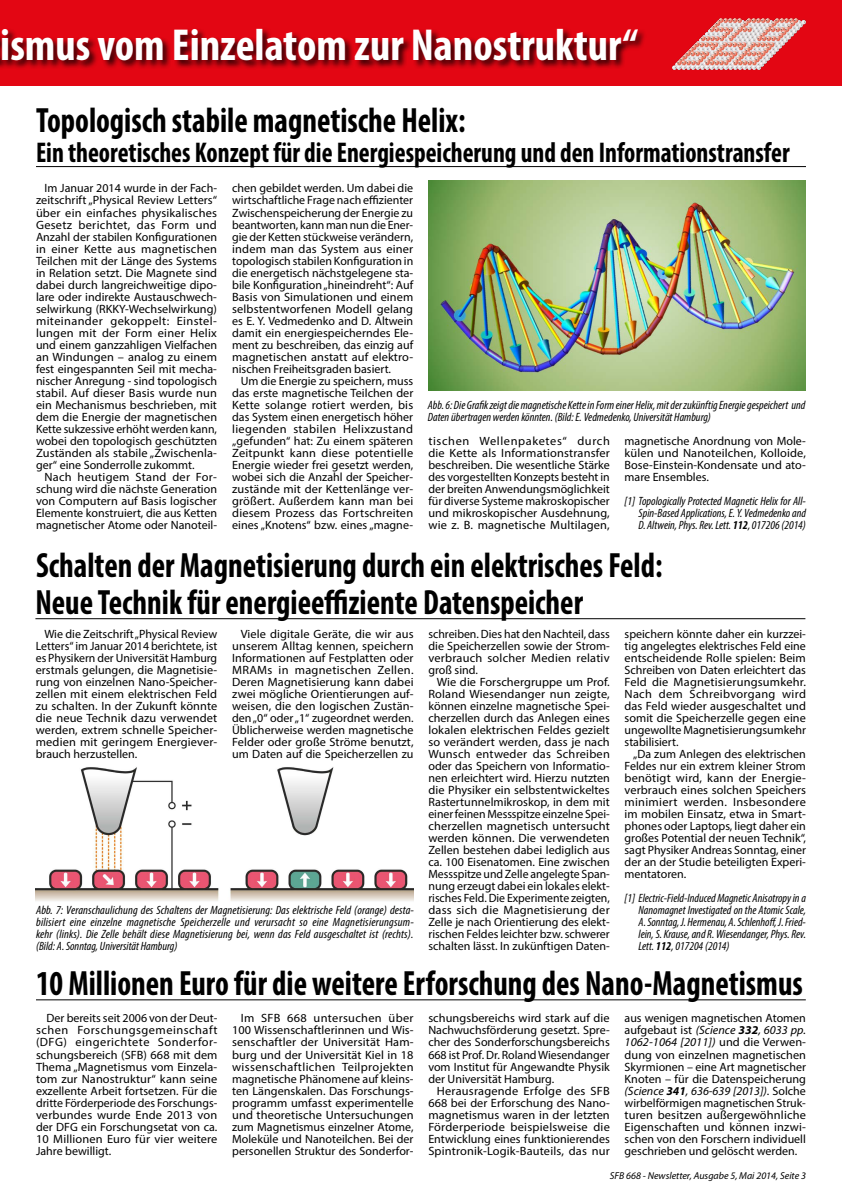
<style>
.page{position:relative;width:842px;height:1191px;background:#fff}
.page>*{position:absolute;margin:0;border:0;box-sizing:border-box;transform-origin:0 0}
.t1{font:700 condensed 45px "Myriad Pro";color:#fff}
.t2{font:700 condensed 35.2px "Myriad Pro";color:#000;scale:.91 1}
.t3{font:700 condensed 28.6px "Myriad Pro";color:#000;scale:.91 1}
.t4{font:12px/12px "Myriad Pro";color:#000;text-align:justify}
.t5{font:italic condensed 12px/12px "Myriad Pro";color:#000;text-align:justify}
.t6{font:italic 10px "Myriad Pro";color:#000}
.s1{font-weight:700}
.s2{font-style:italic}
.s3{font-weight:700;font-style:italic}
</style>
<div class="page">
<div style="left:0;top:0;width:842px;height:86px;background:#e30613"></div>
<img style="left:672px;top:18px;width:134px;height:51px">
<div style="left:0;top:27px;width:647px;height:52px;background:#000;opacity:.75"></div>
<img style="left:428px;top:180px;width:378px;height:210px">
<hr style="left:35px;top:618px;width:770px;height:1px;background:#000">
<img style="left:36px;top:767px;width:378px;height:134px">
<hr style="left:36px;top:166px;width:770px;height:1px;background:#000">
<hr style="left:36px;top:999px;width:770px;height:1px;background:#000">
<h1 class="t1" style="left:0;top:17px;width:639px">ismus vom Einzelatom zur Nanostruktur“</h1>
<h2 class="t2" style="left:36px;top:98px;width:474px">Topologisch stabile magnetische Helix:</h2>
<h3 class="t3" style="left:36px;top:134px;width:830px">Ein theoretisches Konzept für die Energiespeicherung und den Informationstransfer</h3>
<p class="t4" style="left:36px;top:182px;width:183px;text-indent:9px">Im Januar 2014 wurde in der Fach&shy;zeitschrift „Physical Review Letters“ über ein einfaches physikalisches Gesetz berichtet, das Form und Anzahl der stabilen Konfigurationen in einer Kette aus magnetischen Teilchen mit der Länge des Systems in Relation setzt. Die Magnete sind dabei durch langreichweitige dipo&shy;lare oder indirekte Austauschwech&shy;selwirkung (RKKY-Wechselwirkung) miteinander gekoppelt: Einstel&shy;lungen mit der Form einer Helix und einem ganzzahligen Vielfachen an Windungen – analog zu einem fest eingespannten Seil mit mecha&shy;nischer Anregung - sind topologisch stabil. Auf dieser Basis wurde nun ein Mechanismus beschrieben, mit dem die Energie der magnetischen Kette sukzessive erhöht werden kann, wobei den topologisch geschützten Zuständen als stabile „Zwischenla&shy;ger“ eine Sonderrolle zukommt.</p>
<p class="t4" style="left:36px;top:471px;width:183px;text-indent:9px">Nach heutigem Stand der For&shy;schung wird die nächste Generation von Computern auf Basis logischer Elemente konstruiert, die aus Ketten magnetischer Atome oder Nanoteil-</p>
<p class="t4" style="left:232px;top:182px;width:183px">chen gebildet werden. Um dabei die wirtschaftliche Frage nach effizienter Zwischenspeicherung der Energie zu beantworten, kann man nun die Ener&shy;gie der Ketten stückweise verändern, indem man das System aus einer topologisch stabilen Konfiguration in die energetisch nächstgelegene sta&shy;bile Konfiguration „hineindreht“: Auf Basis von Simulationen und einem selbstentworfenen Modell gelang es E. Y. Vedmedenko and D. Altwein damit ein energiespeicherndes Ele&shy;ment zu beschreiben, das einzig auf magnetischen anstatt auf elektro&shy;nischen Freiheitsgraden basiert.</p>
<p class="t4" style="left:232px;top:375px;width:183px;text-indent:9px">Um die Energie zu speichern, muss das erste magnetische Teilchen der Kette solange rotiert werden, bis das System einen energetisch höher liegenden stabilen Helixzustand „gefunden“ hat: Zu einem späteren Zeitpunkt kann diese potentielle Energie wieder frei gesetzt werden, wobei sich die Anzahl der Speicher&shy;zustände mit der Kettenlänge ver&shy;größert. Außerdem kann man bei diesem Prozess das Fortschreiten eines „Knotens“ bzw. eines „magne-</p>
<p class="t5" style="left:428px;top:399px;width:379px">Abb. 6: Die Grafik zeigt die magnetische Kette in Form einer Helix, mit der zukünftig Energie gespeichert und<br>Daten übertragen werden könnten. (Bild: E. Vedmedenko, Universität Hamburg)</p>
<p class="t4" style="left:428px;top:435px;width:183px">tischen Wellenpaketes“ durch die Kette als Informationstransfer beschreiben. Die wesentliche Stärke des vorgestellten Konzepts besteht in der breiten Anwendungsmöglichkeit für diverse Systeme makroskopischer und mikroskopischer Ausdehnung, wie z. B. magnetische Multilagen,</p>
<p class="t4" style="left:625px;top:435px;width:183px">magnetische Anordnung von Mole&shy;külen und Nanoteilchen, Kolloide, Bose-Einstein-Kondensate und ato&shy;mare Ensembles.</p>
<p class="t5" style="left:639px;top:495px;width:169px;text-indent:-14px">[1] Topologically Protected Magnetic Helix for All-Spin-Based Applications, E.Y. Vedmedenko and D. Altwein, Phys. Rev. Lett. <span class="s1">112</span>, 017206 (2014)</p>
<h2 class="t2" style="left:36px;top:543px;width:690px">Schalten der Magnetisierung durch ein elektrisches Feld:</h2>
<h2 class="t2" style="left:35px;top:580px;width:603px">Neue Technik für energieeffiziente Datenspeicher</h2>
<p class="t4" style="left:36px;top:627px;width:183px;text-indent:9px">Wie die Zeitschrift „Physical Review Letters“ im Januar 2014 berichtete, ist es Physikern der Universität Hamburg erstmals gelungen, die Magnetisie&shy;rung von einzelnen Nano-Speicher&shy;zellen mit einem elektrischen Feld zu schalten. In der Zukunft könnte die neue Technik dazu verwendet werden, extrem schnelle Speicher&shy;medien mit geringem Energiever&shy;brauch herzustellen.</p>
<p class="t4" style="left:625px;top:627px;width:183px">speichern könnte daher ein kurzzei&shy;tig angelegtes elektrisches Feld eine entscheidende Rolle spielen: Beim Schreiben von Daten erleichtert das Feld die Magnetisierungsumkehr.<br>Nach dem Schreibvorgang wird das Feld wieder ausgeschaltet und somit die Speicherzelle gegen eine ungewollte Magnetisierungsumkehr stabilisiert.</p>
<p class="t4" style="left:232px;top:627px;width:183px;text-indent:9px">Viele digitale Geräte, die wir aus unserem Alltag kennen, speichern Informationen auf Festplatten oder MRAMs in magnetischen Zellen.<br>Deren Magnetisierung kann dabei zwei mögliche Orientierungen auf&shy;weisen, die den logischen Zustän&shy;den „0“ oder „1“ zugeordnet werden.<br>Üblicherweise werden magnetische Felder oder große Ströme benutzt, um Daten auf die Speicherzellen zu</p>
<p class="t4" style="left:428px;top:627px;width:183px">schreiben. Dies hat den Nachteil, dass die Speicherzellen sowie der Strom&shy;verbrauch solcher Medien relativ groß sind.</p>
<p class="t4" style="left:428px;top:675px;width:183px;text-indent:9px">Wie die Forschergruppe um Prof.<br>Roland Wiesendanger nun zeigte, können einzelne magnetische Spei&shy;cherzellen durch das Anlegen eines lokalen elektrischen Feldes gezielt so verändert werden, dass je nach Wunsch entweder das Schreiben oder das Speichern von Informatio&shy;nen erleichtert wird. Hierzu nutzten die Physiker ein selbstentwickeltes Rastertunnelmikroskop, in dem mit einer feinen Messspitze einzelne Spei&shy;cherzellen magnetisch untersucht werden können. Die verwendeten Zellen bestehen dabei lediglich aus ca. 100 Eisenatomen. Eine zwischen Messspitze und Zelle angelegte Span&shy;nung erzeugt dabei ein lokales elekt&shy;risches Feld. Die Experimente zeigten, dass sich die Magnetisierung der Zelle je nach Orientierung des elekt&shy;rischen Feldes leichter bzw. schwerer schalten lässt. In zukünftigen Daten-</p>
<p class="t4" style="left:625px;top:747px;width:183px;text-indent:9px">„Da zum Anlegen des elektrischen Feldes nur ein extrem kleiner Strom benötigt wird, kann der Energie&shy;verbrauch eines solchen Speichers minimiert werden. Insbesondere im mobilen Einsatz, etwa in Smart&shy;phones oder Laptops, liegt daher ein großes Potential der neuen Technik“, sagt Physiker Andreas Sonntag, einer der an der Studie beteiligten Experi&shy;mentatoren.</p>
<p class="t5" style="left:639px;top:892px;width:169px;text-indent:-14px">[1] Electric-Field-Induced Magnetic Anisotropy in a Nanomagnet Investigated on the Atomic Scale, A. Sonntag, J. Hermenau, A. Schlenhoff, J. Fried&shy;lein, S. Krause, and R. Wiesendanger, Phys. Rev.<br>Lett. <span class="s1">112</span>, 017204 (2014)</p>
<p class="t5" style="left:36px;top:904px;width:379px">Abb. 7: Veranschaulichung des Schaltens der Magnetisierung: Das elektrische Feld (orange) desta&shy;bilisiert eine einzelne magnetische Speicherzelle und verursacht so eine Magnetisierungsum&shy;kehr (links). Die Zelle behält diese Magnetisierung bei, wenn das Feld ausgeschaltet ist (rechts). (Bild: A. Sonntag, Universität Hamburg)</p>
<h2 class="t2" style="left:36px;top:961px;width:844px">10 Millionen Euro für die weitere Erforschung des Nano-Magnetismus</h2>
<p class="t4" style="left:36px;top:1012px;width:183px;text-indent:11px">Der bereits seit 2006 von der Deut&shy;schen Forschungsgemeinschaft (DFG) eingerichtete Sonderfor&shy;schungsbereich (SFB) 668 mit dem Thema „Magnetismus vom Einzela&shy;tom zur Nanostruktur“ kann seine exzellente Arbeit fortsetzen. Für die dritte Förderperiode des Forschungs&shy;verbundes wurde Ende 2013 von der DFG ein Forschungsetat von ca.<br>10 Millionen Euro für vier weitere Jahre bewilligt.</p>
<p class="t4" style="left:232px;top:1012px;width:183px;text-indent:9px">Im SFB 668 untersuchen über 100 Wissenschaftlerinnen und Wis&shy;senschaftler der Universität Ham&shy;burg und der Universität Kiel in 18 wissenschaftlichen Teilprojekten magnetische Phänomene auf kleins&shy;ten Längenskalen. Das Forschungs&shy;programm umfasst experimentelle und theoretische Untersuchungen zum Magnetismus einzelner Atome, Moleküle und Nanoteilchen. Bei der personellen Struktur des Sonderfor-</p>
<p class="t4" style="left:428px;top:1012px;width:183px">schungsbereichs wird stark auf die Nachwuchsförderung gesetzt. Spre&shy;cher des Sonderforschungsbereichs 668 ist Prof. Dr. Roland Wiesendanger vom Institut für Angewandte Physik der Universität Hamburg.</p>
<p class="t4" style="left:625px;top:1012px;width:183px">aus wenigen magnetischen Atomen aufgebaut ist <span class="s2">(Science</span> <span class="s3">332</span><span class="s2">, 6033 pp.<br>1062-1064 [2011])</span> und die Verwen&shy;dung von einzelnen magnetischen Skyrmionen – eine Art magnetischer Knoten – für die Datenspeicherung <span class="s2">(Science</span> <span class="s3">341</span><span class="s2">, 636-639 [2013])</span>. Solche wirbelförmigen magnetischen Struk&shy;turen besitzen außergewöhnliche Eigenschaften und können inzwi&shy;schen von den Forschern individuell geschrieben und gelöscht werden.</p>
<p class="t4" style="left:428px;top:1084px;width:183px;text-indent:9px">Herausragende Erfolge des SFB 668 bei der Erforschung des Nano&shy;magnetismus waren in der letzten Förderperiode beispielsweise die Entwicklung eines funktionierendes Spintronik-Logik-Bauteils, das nur</p>
<p class="t6" style="left:610px;top:1169px;width:198px">SFB 668 - Newsletter, Ausgabe 5, Mai 2014, Seite 3</p>
</div>
